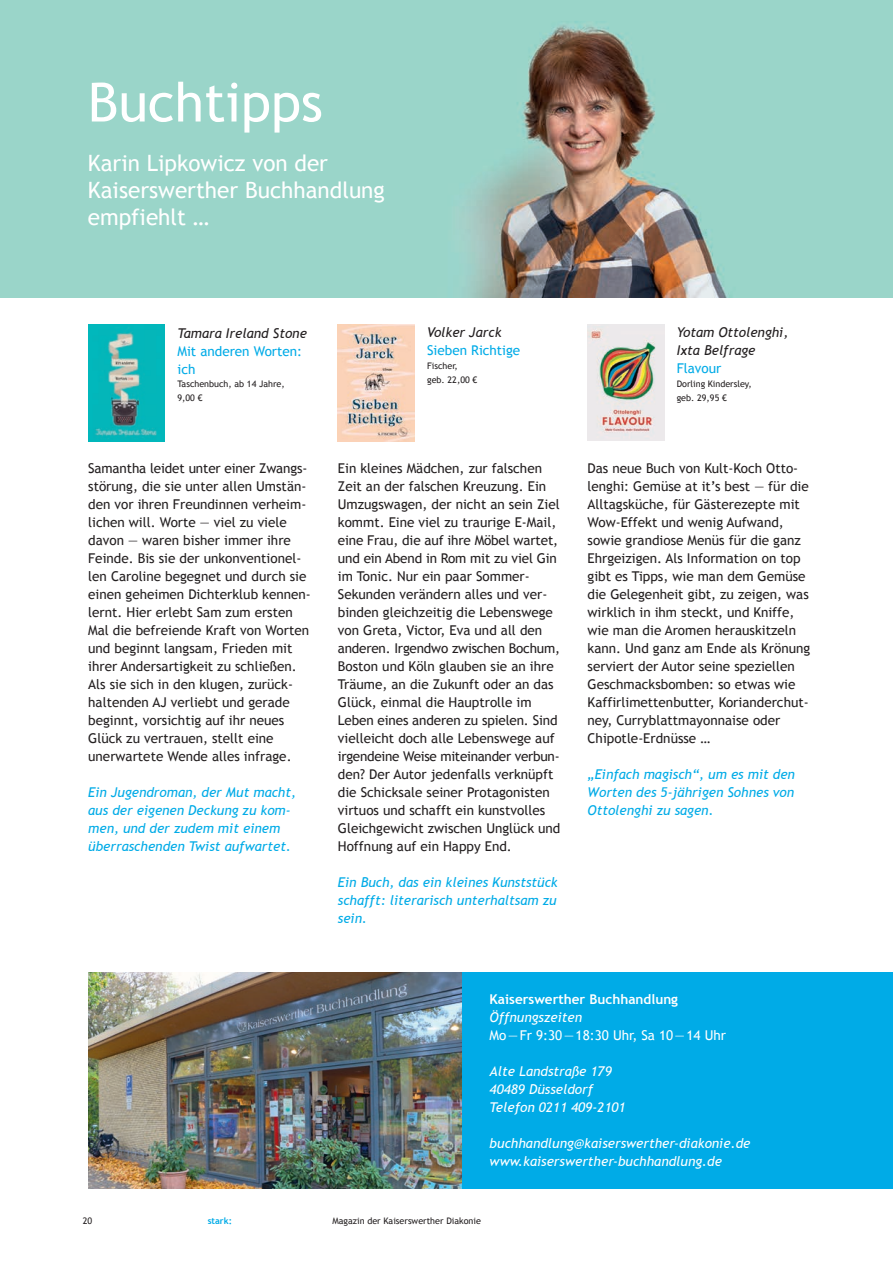
<style>
.page{position:relative;width:893px;height:1263px;background:#fff}
.page>*{position:absolute;margin:0;border:0;box-sizing:border-box;transform-origin:0 0}
.t1{font:54px "Trebuchet MS";color:#fff}
.t2{font:22.5px/27px "Trebuchet MS";color:#fff}
.t3{font:13.5px/18px "Trebuchet MS";color:#231f20}
.t4{font:italic 13.5px/18px "Trebuchet MS";color:#00abe7;text-align:justify}
.t5{font:italic 13.5px/18px "Trebuchet MS";color:#fff}
.t6{font:italic 13.5px/18px "Trebuchet MS";color:#231f20}
.t7{font:13.5px/18px "Trebuchet MS";color:#00abe7}
.t8{font:13.5px "Trebuchet MS";color:#fff}
.t9{font:700 13.5px "Trebuchet MS";color:#fff}
.t10{font:9px/13.5px "Trebuchet MS";color:#231f20}
.t11{font:700 9px "Trebuchet MS";color:#00abe7}
</style>
<div class="page">
<img style="left:0;top:0;width:893px;height:298px">
<img style="left:88px;top:324px;width:77px;height:117px">
<img style="left:338px;top:324px;width:76px;height:117px">
<img style="left:587px;top:324px;width:77px;height:117px">
<img style="left:88px;top:972px;width:375px;height:216px">
<div style="left:463px;top:972px;width:430px;height:216px;background:#00abe7"></div>
<h1 class="t1" style="left:88px;top:71px;width:237px">Buchtipps</h1>
<h2 class="t2" style="left:88px;top:150px;width:299px">Karin Lipkowicz von der<br>Kaiserswerther Buchhandlung empfiehlt …</h2>
<p class="t6" style="left:178px;top:324px;width:131px">Tamara Ireland Stone</p>
<p class="t7" style="left:178px;top:342px;width:126px">Mit anderen Worten: ich</p>
<p class="t10" style="left:178px;top:377px;width:109px">Taschenbuch, ab 14 Jahre,<br>9,00 €</p>
<p class="t3" style="left:88px;top:459px;width:224px">Samantha leidet unter einer Zwangs&shy;störung, die sie unter allen Umstän&shy;den vor ihren Freundinnen verheim&shy;lichen will. Worte — viel zu viele davon — waren bisher immer ihre Feinde. Bis sie der unkonventionel&shy;len Caroline begegnet und durch sie einen geheimen Dichterklub kennen&shy;lernt. Hier erlebt Sam zum ersten Mal die befreiende Kraft von Worten und beginnt langsam, Frieden mit ihrer Andersartigkeit zu schließen.<br>Als sie sich in den klugen, zurück&shy;haltenden AJ verliebt und gerade beginnt, vorsichtig auf ihr neues Glück zu vertrauen, stellt eine unerwartete Wende alles infrage.</p>
<p class="t4" style="left:88px;top:783px;width:209px;text-align:left">Ein Jugendroman, der Mut macht, aus der eigenen Deckung zu kom&shy;men, und der zudem mit einem überraschenden Twist aufwartet.</p>
<p class="t6" style="left:427px;top:324px;width:76px">Volker Jarck</p>
<p class="t7" style="left:427px;top:342px;width:95px">Sieben Richtige</p>
<p class="t10" style="left:427px;top:359px;width:52px">Fischer, geb. 22,00 €</p>
<p class="t3" style="left:338px;top:459px;width:224px">Ein kleines Mädchen, zur falschen Zeit an der falschen Kreuzung. Ein Umzugswagen, der nicht an sein Ziel kommt. Eine viel zu traurige E-Mail, eine Frau, die auf ihre Möbel wartet, und ein Abend in Rom mit zu viel Gin im Tonic. Nur ein paar Sommer-Sekunden verändern alles und ver&shy;binden gleichzeitig die Lebenswege von Greta, Victor, Eva und all den anderen. Irgendwo zwischen Bochum, Boston und Köln glauben sie an ihre Träume, an die Zukunft oder an das Glück, einmal die Hauptrolle im Leben eines anderen zu spielen. Sind vielleicht doch alle Lebenswege auf irgendeine Weise miteinander verbun&shy;den? Der Autor jedenfalls verknüpft die Schicksale seiner Protagonisten virtuos und schafft ein kunstvolles Gleichgewicht zwischen Unglück und Hoffnung auf ein Happy End.</p>
<p class="t4" style="left:338px;top:873px;width:221px">Ein Buch, das ein kleines Kunststück schafft: literarisch unterhaltsam zu sein.</p>
<p class="t6" style="left:677px;top:324px;width:113px">Yotam Ottolenghi,<br>Ixta Belfrage</p>
<p class="t7" style="left:677px;top:360px;width:46px">Flavour</p>
<p class="t10" style="left:677px;top:377px;width:76px">Dorling Kindersley, geb. 29,95 €</p>
<p class="t3" style="left:588px;top:459px;width:224px">Das neue Buch von Kult-Koch Otto&shy;lenghi: Gemüse at it’s best — für die Alltagsküche, für Gästerezepte mit Wow-Effekt und wenig Aufwand, sowie grandiose Menüs für die ganz Ehrgeizigen. Als Information on top gibt es Tipps, wie man dem Gemüse die Gelegenheit gibt, zu zeigen, was wirklich in ihm steckt, und Kniffe, wie man die Aromen herauskitzeln kann. Und ganz am Ende als Krönung serviert der Autor seine speziellen Geschmacksbomben: so etwas wie Kaffirlimettenbutter, Korianderchut&shy;ney, Curryblattmayonnaise oder Chipotle-Erdnüsse …</p>
<p class="t4" style="left:588px;top:765px;width:209px">„Einfach magisch“, um es mit den Worten des 5-jährigen Sohnes von Ottolenghi zu sagen.</p>
<p class="t9" style="left:490px;top:990px;width:190px">Kaiserswerther Buchhandlung</p>
<p class="t5" style="left:490px;top:1008px;width:94px">Öffnungszeiten</p>
<p class="t8" style="left:490px;top:1027px;width:238px">Mo—Fr 9:30—18:30 Uhr, Sa 10—14 Uhr</p>
<p class="t5" style="left:490px;top:1062px;width:137px">Alte Landstraße 179<br>40489 Düsseldorf<br>Telefon 0211 409-2101</p>
<p class="t5" style="left:490px;top:1134px;width:262px">buchhandlung@kaiserswerther-diakonie.de www.kaiserswerther-buchhandlung.de</p>
<p class="t10" style="left:83px;top:1214px;width:11px">20</p>
<p class="t11" style="left:208px;top:1215px;width:26px">stark:</p>
<p class="t10" style="left:333px;top:1214px;width:150px">Magazin der Kaiserswerther Diakonie</p>
</div>
